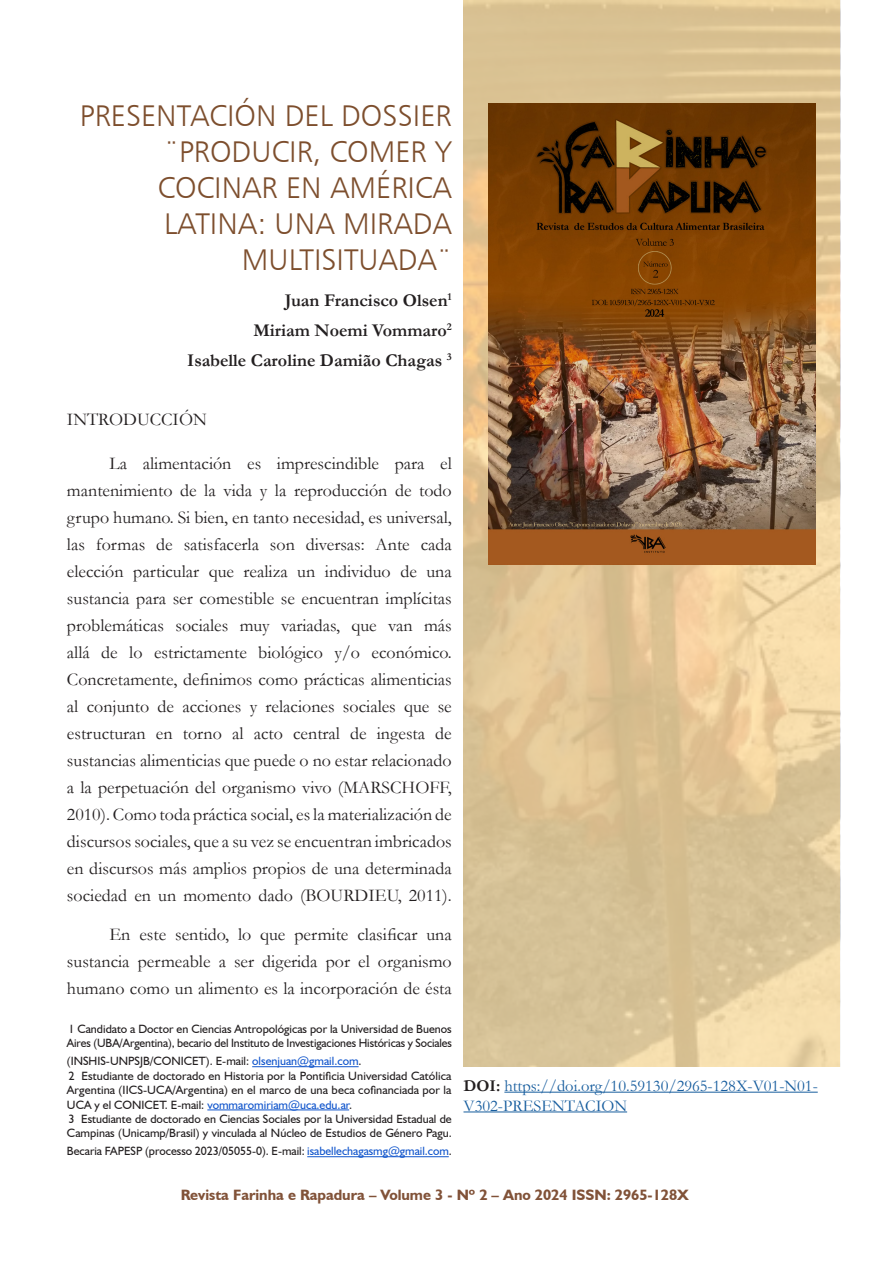
<style>
.page{position:relative;width:893px;height:1263px;background:#fff}
.page>*{position:absolute;margin:0;border:0;box-sizing:border-box;transform-origin:0 0}
.t1{font:30px/36px "Humanist 777 BT Light B";color:#7d4e2d;text-align:right}
.heading_2{font:18px/27px "Garamond";color:#231f20;text-align:justify}
.heading_2-2{font:700 18px "Garamond";color:#231f20}
.Default{font:16.5px/19.8px "Garamond";color:#175d9e}
.t2{font:700 15px "Humanist 521 BT";color:#815238}
.Rodapé_Roque{font:12px/14.4px "Humanist 521 BT";color:#231f20}
.s1{color:#15c}
.s2{font-weight:700;color:#231f20}
</style>
<div class="page">
<hr style="left:252px;top:1066px;width:107px;height:1px;background:#15c">
<hr style="left:207px;top:1109px;width:142px;height:1px;background:#15c">
<hr style="left:307px;top:1156px;width:142px;height:1px;background:#15c">
<img style="left:463px;top:0;width:377px;height:1066px">
<img style="left:489px;top:103px;width:326px;height:462px">
<hr style="left:504px;top:1092px;width:314px;height:1px;background:#175d9e">
<hr style="left:463px;top:1111px;width:164px;height:1px;background:#175d9e">
<p class="t1" style="left:80px;top:97px;width:373px">PRESENTACIÓN DEL DOSSIER ¨PRODUCIR, COMER Y<br>COCINAR EN AMÉRICA<br>LATINA: UNA MIRADA<br>MULTISITUADA¨</p>
<p class="heading_2-2" style="left:285px;top:288px;width:168px">Juan Francisco Olsen<sup>1</sup></p>
<p class="heading_2-2" style="left:253px;top:318px;width:200px">Miriam Noemi Vommaro<sup>2</sup></p>
<p class="heading_2-2" style="left:187px;top:348px;width:266px">Isabelle Caroline Damião Chagas <sup>3</sup></p>
<p class="heading_2" style="left:67px;top:405px;width:141px">INTRODUCCIÓN</p>
<p class="heading_2" style="left:67px;top:449px;width:386px;text-indent:43px">La alimentación es imprescindible para el mantenimiento de la vida y la reproducción de todo grupo humano. Si bien, en tanto necesidad, es universal, las formas de satisfacerla son diversas: Ante cada elección particular que realiza un individuo de una sustancia para ser comestible se encuentran implícitas problemáticas sociales muy variadas, que van más allá de lo estrictamente biológico y/o económico.<br>Concretamente, definimos como prácticas alimenticias al conjunto de acciones y relaciones sociales que se estructuran en torno al acto central de ingesta de sustancias alimenticias que puede o no estar relacionado a la perpetuación del organismo vivo (MARSCHOFF, 2010). Como toda práctica social, es la materialización de discursos sociales, que a su vez se encuentran imbricados en discursos más amplios propios de una determinada sociedad en un momento dado (BOURDIEU, 2011).</p>
<p class="heading_2" style="left:67px;top:920px;width:386px;text-indent:43px">En este sentido, lo que permite clasificar una sustancia permeable a ser digerida por el organismo humano como un alimento es la incorporación de ésta</p>
<p class="Rodapé_Roque" style="left:67px;top:1021px;width:387px">1 Candidato a Doctor en Ciencias Antropológicas por la Universidad de Buenos<br>Aires (UBA/Argentina), becario del Instituto de Investigaciones Históricas y Sociales</p>
<p class="Rodapé_Roque" style="left:67px;top:1054px;width:296px">(INSHIS-UNPSJB/CONICET). E-mail: <span class="s1">olsenjuan@gmail.com</span>.</p>
<p class="Rodapé_Roque" style="left:67px;top:1068px;width:386px;text-align:justify">2 Estudiante de doctorado en Historia por la Pontificia Universidad Católica Argentina (IICS-UCA/Argentina) en el marco de una beca cofinanciada por la UCA y el CONICET. E-mail: <span class="s1">vommaromiriam@uca.edu.ar</span>.</p>
<p class="Rodapé_Roque" style="left:67px;top:1111px;width:387px">3 Estudiante de doctorado en Ciencias Sociales por la Universidad Estadual de<br>Campinas (Unicamp/Brasil) y vinculada al Núcleo de Estudios de Género Pagu.</p>
<p class="Rodapé_Roque" style="left:67px;top:1144px;width:386px">Becaria FAPESP (processo 2023/05055-0). E-mail: <span class="s1">isabellechagasmg@gmail.com</span>.</p>
<p class="Default" style="left:463px;top:1075px;width:356px"><span class="s2">DOI:</span> https://doi.org/10.59130/2965-128X-V01-N01-<br>V302-PRESENTACION</p>
<p class="t2" style="left:181px;top:1185px;width:510px">Revista Farinha e Rapadura – Volume 3 - Nº 2 – Ano 2024 ISSN: 2965-128X</p>
</div>
